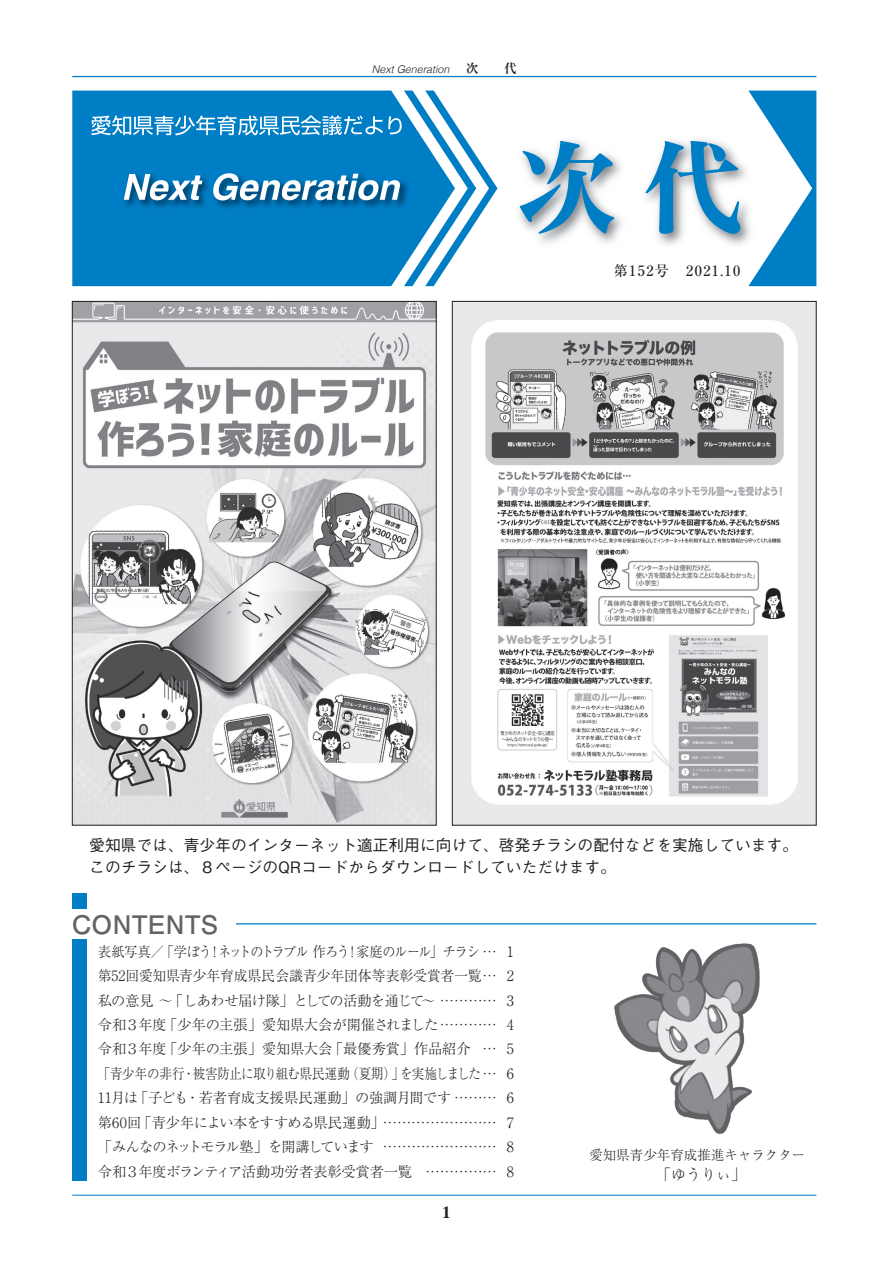
<style>
.page{position:relative;width:893px;height:1263px;background:#fff}
.page>*{position:absolute;margin:0;border:0;box-sizing:border-box;transform-origin:0 0}
.t1{font:700 25.5px "Futo Go B101 Pro";color:#636366}
.t2{font:700 16.95px "Times";color:#231f20}
.キャプション{font:500 15.75px "Gothic BBB Pro";color:#231f20}
.目次{font:300 15px "Ryumin Pr 6";color:#231f20}
.目次-2{font:300 14.25px "Ryumin Pro";letter-spacing:-.03em;color:#231f20}
.目次-3{font:300 14.25px "Ryumin Pro";letter-spacing:-.005em;color:#231f20}
.目次-4{font:300 14.25px "Ryumin Pro";letter-spacing:-.03em;color:#231f20;scale:.88 1}
.目次-5{font:300 14.25px "Ryumin Pro";letter-spacing:-.075em;color:#231f20;scale:.92 1}
.目次-6{font:300 14.25px "Ryumin Pro";letter-spacing:-.085em;color:#231f20}
.t3{font:14.25px "Ryumin Pr 5 Medium 90 pv RKSJ H";letter-spacing:.1em;color:#231f20}
.目次-7{font:300 13.5px "Ryumin Pr 6";color:#231f20}
.t4{font:italic 300 10.65px "Helvetica";color:#231f20}
.s1{font-family:"Koz Min Pro";font-weight:400;font-style:normal}
.s2{font-family:"Ryumin Pro";font-weight:700;font-style:normal;font-size:12.75px}
</style>
<div class="page">
<hr style="left:72px;top:1195px;width:744px;height:1px;background:#007ec5">
<hr style="left:72px;top:76px;width:744px;height:1px;background:#007ec5">
<div style="left:72px;top:91px;width:19px;height:195px;background:#007ec5"></div>
<svg style="left:748px;top:91px;width:68px;height:195px"></svg>
<img style="left:519px;top:132px;width:238px;height:119px">
<svg style="left:520px;top:141px;width:94px;height:93px"></svg>
<svg style="left:646px;top:141px;width:94px;height:93px"></svg>
<svg style="left:91px;top:91px;width:406px;height:195px"></svg>
<div style="left:72px;top:893px;width:15px;height:287px;background:#007ec5"></div>
<hr style="left:221px;top:923px;width:595px;height:1px;background:#007ec5">
<div style="left:72px;top:909px;width:164px;height:30px;background:#fff"></div>
<img style="left:74px;top:303px;width:360px;height:520px">
<img style="left:454px;top:303px;width:360px;height:520px">
<img style="left:614px;top:943px;width:146px;height:191px">
<p class="t4" style="left:372px;top:60px;width:146px">Next Generation <span class="s1">　</span><span class="s2">次　　代</span></p>
<p class="t3" style="left:614px;top:259px;width:128px">第152号　2021.10</p>
<p class="キャプション" style="left:89px;top:833px;width:710px">愛知県では、青少年のインターネット適正利用に向けて、啓発チラシの配付などを実施しています。</p>
<p class="キャプション" style="left:89px;top:854px;width:528px">このチラシは、８ページのQRコードからダウンロードしていただけます。</p>
<p class="t1" style="left:72px;top:903px;width:147px">CONTENTS</p>
<p class="目次-5" style="left:98px;top:940px;width:454px">表紙写真／「学ぼう！ネットのトラブル 作ろう！家庭のルール」チラシ … 1</p>
<p class="目次-3" style="left:98px;top:964px;width:418px">第52回愛知県青少年育成県民会議青少年団体等表彰受賞者一覧… 2</p>
<p class="目次-2" style="left:98px;top:989px;width:418px">私の意見 ～「しあわせ届け隊」としての活動を通じて～ ………… 3</p>
<p class="目次-2" style="left:98px;top:1013px;width:418px">令和３年度「少年の主張」愛知県大会が開催されました………… 4</p>
<p class="目次-3" style="left:98px;top:1038px;width:418px">令和３年度「少年の主張」愛知県大会「最優秀賞」作品紹介 … 5</p>
<p class="目次-4" style="left:98px;top:1062px;width:474px">「青少年の非行・被害防止に取り組む県民運動（夏期）」を実施しました… 6</p>
<p class="目次-2" style="left:98px;top:1087px;width:418px">11月は「子ども・若者育成支援県民運動」の強調月間です ……… 6</p>
<p class="目次-2" style="left:98px;top:1111px;width:418px">第60回「青少年によい本をすすめる県民運動」…………………… 7</p>
<p class="目次-6" style="left:98px;top:1136px;width:418px">「みんなのネットモラル塾」を開講しています …………………… 8</p>
<p class="目次-2" style="left:98px;top:1160px;width:418px">令和３年度ボランティア活動功労者表彰受賞者一覧 …………… 8</p>
<p class="t2" style="left:442px;top:1196px;width:10px">1</p>
<p class="目次-7" style="left:589px;top:1144px;width:217px">愛知県青少年育成推進キャラクター</p>
<p class="目次" style="left:656px;top:1163px;width:91px">「ゆうりぃ」</p>
</div>
